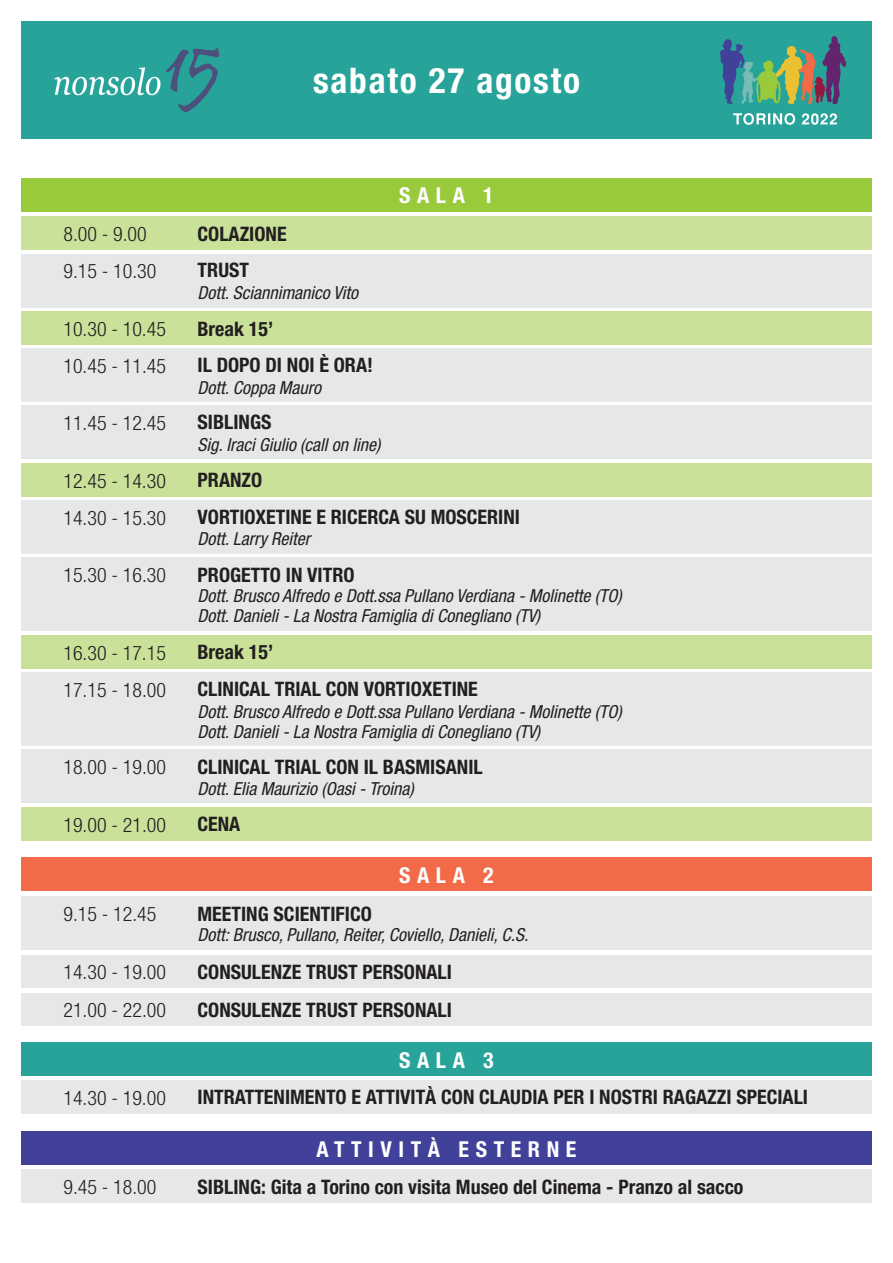
<style>
.page{position:relative;width:893px;height:1263px;background:#fff}
.page>*{position:absolute;margin:0;border:0;box-sizing:border-box;transform-origin:0 0}
.t1{font:700 condensed 35.4px "Helvetica Neue";letter-spacing:.05em;color:#fff}
.t2{font:700 condensed 21.9px "Helvetica Neue";letter-spacing:.3em;color:#fff}
.t3{font:700 condensed 19.95px/38px "Helvetica Neue";color:#231f20}
.t4{font:300 condensed 19.95px/38px "Helvetica Neue";color:#231f20}
.t5{font:italic condensed 18px/20px "Helvetica Neue";color:#231f20}
</style>
<div class="page">
<div style="left:21px;top:857px;width:851px;height:34px;background:#f26a47"></div>
<div style="left:21px;top:896px;width:851px;height:54px;background:#e6e7e9"></div>
<div style="left:21px;top:955px;width:851px;height:32px;background:#e6e7e9"></div>
<div style="left:21px;top:993px;width:851px;height:32px;background:#e6e7e9"></div>
<div style="left:21px;top:21px;width:851px;height:118px;background:#27a39a"></div>
<svg style="left:720px;top:36px;width:126px;height:68px"></svg>
<svg style="left:733px;top:113px;width:104px;height:12px"></svg>
<img style="left:54px;top:67px;width:107px;height:29px">
<svg style="left:166px;top:48px;width:53px;height:65px"></svg>
<div style="left:21px;top:254px;width:851px;height:53px;background:#e6e7e9"></div>
<div style="left:21px;top:349px;width:851px;height:53px;background:#e6e7e9"></div>
<div style="left:21px;top:500px;width:851px;height:54px;background:#e6e7e9"></div>
<div style="left:21px;top:557px;width:851px;height:74px;background:#e6e7e9"></div>
<div style="left:21px;top:672px;width:851px;height:74px;background:#e6e7e9"></div>
<div style="left:21px;top:750px;width:851px;height:53px;background:#e6e7e9"></div>
<div style="left:21px;top:406px;width:851px;height:53px;background:#e6e7e9"></div>
<div style="left:21px;top:178px;width:851px;height:33px;background:#99ca3b"></div>
<div style="left:21px;top:216px;width:851px;height:34px;background:#cae19a"></div>
<div style="left:21px;top:311px;width:851px;height:34px;background:#cae19a"></div>
<div style="left:21px;top:635px;width:851px;height:34px;background:#cae19a"></div>
<div style="left:21px;top:463px;width:851px;height:34px;background:#cae19a"></div>
<div style="left:21px;top:807px;width:851px;height:34px;background:#cae19a"></div>
<div style="left:21px;top:1131px;width:851px;height:34px;background:#41419a"></div>
<div style="left:21px;top:1169px;width:851px;height:34px;background:#e6e7e9"></div>
<div style="left:21px;top:1042px;width:851px;height:34px;background:#27a39a"></div>
<div style="left:21px;top:1080px;width:851px;height:34px;background:#e6e7e9"></div>
<h1 class="t1" style="left:313px;top:59px;width:268px">sabato 27 agosto</h1>
<p class="t4" style="left:63px;top:215px;width:85px">8.00 - 9.00</p>
<p class="t3" style="left:198px;top:215px;width:91px">COLAZIONE</p>
<p class="t4" style="left:63px;top:252px;width:94px">9.15 - 10.30</p>
<p class="t3" style="left:198px;top:251px;width:53px">TRUST</p>
<p class="t5" style="left:198px;top:283px;width:162px">Dott. Sciannimanico Vito</p>
<p class="t4" style="left:63px;top:310px;width:104px">10.30 - 10.45</p>
<p class="t3" style="left:198px;top:309px;width:77px">Break 15’</p>
<p class="t4" style="left:63px;top:346px;width:104px">10.45 - 11.45</p>
<p class="t3" style="left:198px;top:346px;width:177px">IL DOPO DI NOI È ORA!</p>
<p class="t5" style="left:198px;top:377px;width:125px">Dott. Coppa Mauro</p>
<p class="t4" style="left:63px;top:403px;width:104px">11.45 - 12.45</p>
<p class="t3" style="left:198px;top:403px;width:75px">SIBLINGS</p>
<p class="t5" style="left:198px;top:434px;width:184px">Sig. Iraci Giulio (call on line)</p>
<p class="t4" style="left:63px;top:461px;width:104px">12.45 - 14.30</p>
<p class="t3" style="left:198px;top:461px;width:66px">PRANZO</p>
<p class="t2" style="left:399px;top:182px;width:96px">SALA 1</p>
<p class="t4" style="left:63px;top:498px;width:104px">14.30 - 15.30</p>
<p class="t3" style="left:198px;top:498px;width:324px">VORTIOXETINE E RICERCA SU MOSCERINI</p>
<p class="t5" style="left:198px;top:529px;width:114px">Dott. Larry Reiter</p>
<p class="t4" style="left:63px;top:556px;width:104px">15.30 - 16.30</p>
<p class="t3" style="left:198px;top:555px;width:158px">PROGETTO IN VITRO</p>
<p class="t5" style="left:198px;top:586px;width:426px">Dott. Brusco Alfredo e Dott.ssa Pullano Verdiana - Molinette (TO)<br>Dott. Danieli - La Nostra Famiglia di Conegliano (TV)</p>
<p class="t4" style="left:63px;top:633px;width:104px">16.30 - 17.15</p>
<p class="t3" style="left:198px;top:633px;width:77px">Break 15’</p>
<p class="t4" style="left:63px;top:670px;width:104px">17.15 - 18.00</p>
<p class="t3" style="left:198px;top:670px;width:282px">CLINICAL TRIAL CON VORTIOXETINE</p>
<p class="t5" style="left:198px;top:701px;width:426px">Dott. Brusco Alfredo e Dott.ssa Pullano Verdiana - Molinette (TO)<br>Dott. Danieli - La Nostra Famiglia di Conegliano (TV)</p>
<p class="t4" style="left:63px;top:748px;width:104px">18.00 - 19.00</p>
<p class="t3" style="left:198px;top:747px;width:287px">CLINICAL TRIAL CON IL BASMISANIL</p>
<p class="t5" style="left:198px;top:778px;width:218px">Dott. Elia Maurizio (Oasi - Troina)</p>
<p class="t4" style="left:63px;top:805px;width:104px">19.00 - 21.00</p>
<p class="t3" style="left:198px;top:805px;width:44px">CENA</p>
<p class="t2" style="left:399px;top:862px;width:96px">SALA 2</p>
<p class="t4" style="left:63px;top:895px;width:94px">9.15 - 12.45</p>
<p class="t4" style="left:63px;top:953px;width:104px">14.30 - 19.00<br>21.00 - 22.00</p>
<p class="t3" style="left:198px;top:894px;width:176px">MEETING SCIENTIFICO</p>
<p class="t5" style="left:198px;top:924px;width:332px">Dott: Brusco, Pullano, Reiter, Coviello, Danieli, C.S.</p>
<p class="t3" style="left:198px;top:953px;width:256px">CONSULENZE TRUST PERSONALI<br>CONSULENZE TRUST PERSONALI</p>
<p class="t2" style="left:399px;top:1047px;width:96px">SALA 3</p>
<p class="t4" style="left:63px;top:1078px;width:104px">14.30 - 19.00</p>
<p class="t3" style="left:198px;top:1078px;width:612px">INTRATTENIMENTO E ATTIVITÀ CON CLAUDIA PER I NOSTRI RAGAZZI SPECIALI</p>
<p class="t2" style="left:316px;top:1135px;width:262px">ATTIVITÀ ESTERNE</p>
<p class="t4" style="left:63px;top:1168px;width:94px">9.45 - 18.00</p>
<p class="t3" style="left:198px;top:1168px;width:547px">SIBLING: Gita a Torino con visita Museo del Cinema - Pranzo al sacco</p>
</div>
